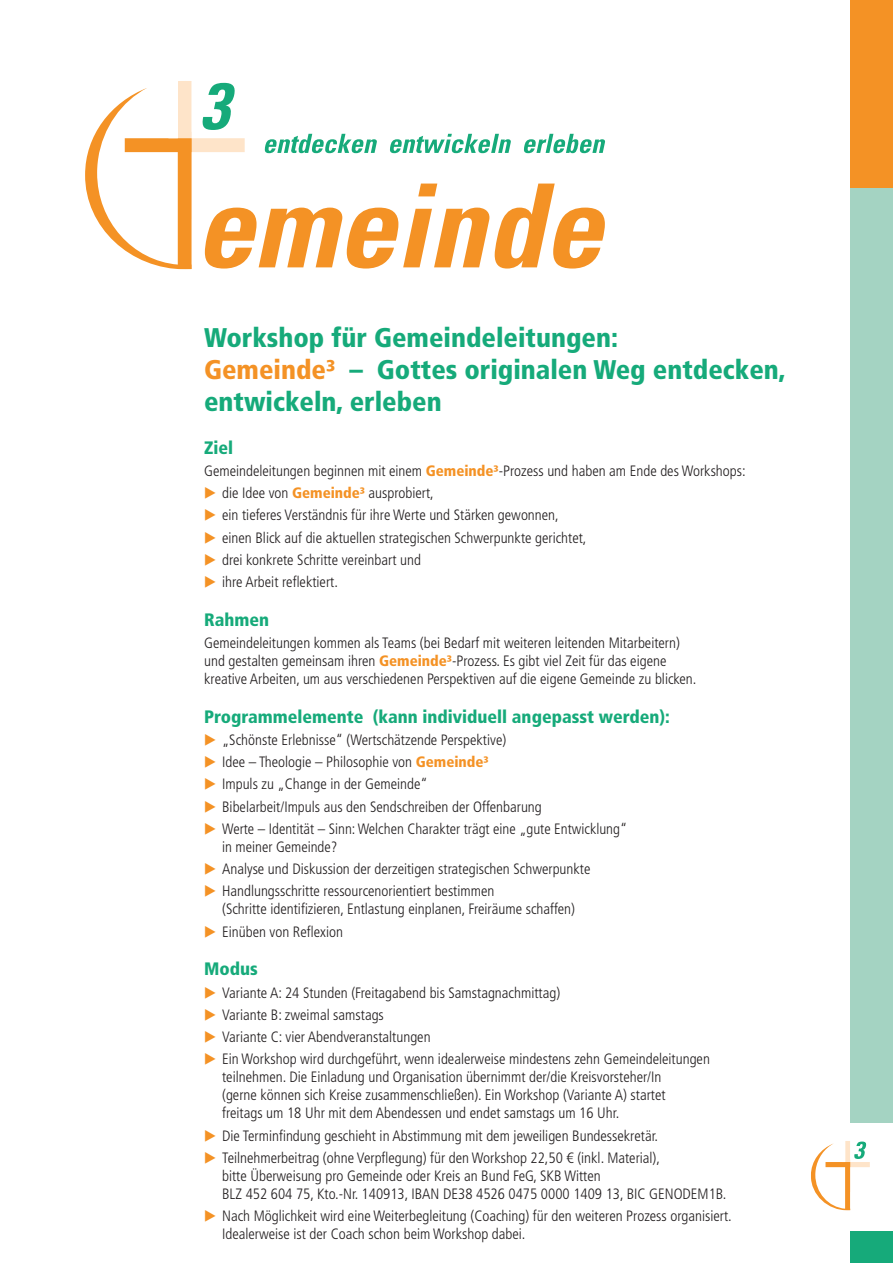
<style>
.page{position:relative;width:893px;height:1263px;background:#fff}
.page>*{position:absolute;margin:0;border:0;box-sizing:border-box;transform-origin:0 0}
.t1{font:900 condensed 27px/32.4px "Frutiger LT";color:#16aa7a}
.t2{font:900 condensed 18px "Frutiger LT";color:#16aa7a}
.t3{font:300 condensed 15px/22.2px "Frutiger LT";color:#231f20}
.s1{color:#f49225}
.s2{font-weight:900;color:#f49225}
.s3{font-family:"European Pi Three";font-weight:400;font-stretch:normal;color:#f49225}
</style>
<div class="page">
<div style="left:850px;top:0;width:43px;height:1123px;background:#a4d3c2"></div>
<div style="left:850px;top:1231px;width:43px;height:32px;background:#16aa7a"></div>
<svg style="left:811px;top:1141px;width:59px;height:69px"></svg>
<div style="left:850px;top:0;width:43px;height:187px;background:#f49225"></div>
<svg style="left:85px;top:81px;width:520px;height:188px"></svg>
<h1 class="t1" style="left:204px;top:321px;width:583px">Workshop für Gemeindeleitungen:<br><span class="s1">Gemeinde³</span> – Gottes originalen Weg entdecken, entwickeln, erleben</h1>
<p class="t2" style="left:204px;top:436px;width:31px">Ziel</p>
<p class="t3" style="left:204px;top:460px;width:543px">Gemeindeleitungen beginnen mit einem <span class="s2">Gemeinde³</span>-Prozess und haben am Ende des Workshops:<br><span class="s3">E</span> die Idee von <span class="s2">Gemeinde³</span> ausprobiert,<br><span class="s3">E</span> ein tieferes Verständnis für ihre Werte und Stärken gewonnen,<br><span class="s3">E</span> einen Blick auf die aktuellen strategischen Schwerpunkte gerichtet,<br><span class="s3">E</span> drei konkrete Schritte vereinbart und<br><span class="s3">E</span> ihre Arbeit reflektiert.</p>
<p class="t2" style="left:204px;top:609px;width:67px">Rahmen</p>
<p class="t3" style="left:204px;top:634px;width:494px;line-height:18px">Gemeindeleitungen kommen als Teams (bei Bedarf mit weiteren leitenden Mitarbeitern) und gestalten gemeinsam ihren <span class="s2">Gemeinde³</span>-Prozess. Es gibt viel Zeit für das eigene kreative Arbeiten, um aus verschiedenen Perspektiven auf die eigene Gemeinde zu blicken.</p>
<p class="t2" style="left:204px;top:705px;width:467px">Programmelemente (kann individuell angepasst werden):</p>
<p class="t3" style="left:204px;top:729px;width:424px"><span class="s3">E</span> „Schönste Erlebnisse“ (Wertschätzende Perspektive)<br><span class="s3">E</span> Idee – Theologie – Philosophie von <span class="s2">Gemeinde³<br></span><span class="s3">E</span> Impuls zu „Change in der Gemeinde“<br><span class="s3">E</span> Bibelarbeit/Impuls aus den Sendschreiben der Offenbarung<br><span class="s3">E</span> Werte – Identität – Sinn: Welchen Charakter trägt eine „gute Entwicklung“</p>
<p class="t3" style="left:204px;top:836px;width:388px;text-indent:18px">in meiner Gemeinde?<br><span class="s3">E</span> Analyse und Diskussion der derzeitigen strategischen Schwerpunkte<br><span class="s3">E</span> Handlungsschritte ressourcenorientiert bestimmen</p>
<p class="t3" style="left:204px;top:898px;width:373px;text-indent:18px">(Schritte identifizieren, Entlastung einplanen, Freiräume schaffen)<br><span class="s3">E</span> Einüben von Reflexion</p>
<p class="t2" style="left:204px;top:958px;width:55px">Modus</p>
<p class="t3" style="left:204px;top:981px;width:507px"><span class="s3">E</span> Variante A: 24 Stunden (Freitagabend bis Samstagnachmittag)<br><span class="s3">E</span> Variante B: zweimal samstags<br><span class="s3">E</span> Variante C: vier Abendveranstaltungen<br><span class="s3">E</span> Ein Workshop wird durchgeführt, wenn idealerweise mindestens zehn Gemeindeleitungen</p>
<p class="t3" style="left:222px;top:1068px;width:445px;line-height:18px">teilnehmen. Die Einladung und Organisation übernimmt der/die Kreisvorsteher/In (gerne können sich Kreise zusammenschließen). Ein Workshop (Variante A) startet freitags um 18 Uhr mit dem Abendessen und endet samstags um 16 Uhr.</p>
<p class="t3" style="left:204px;top:1124px;width:457px"><span class="s3">E</span> Die Terminfindung geschieht in Abstimmung mit dem jeweiligen Bundessekretär.<br><span class="s3">E</span> Teilnehmerbeitrag (ohne Verpflegung) für den Workshop 22,50 € (inkl. Material),</p>
<p class="t3" style="left:222px;top:1167px;width:506px;line-height:18px">bitte Überweisung pro Gemeinde oder Kreis an Bund FeG, SKB Witten<br>BLZ 452 604 75, Kto.-Nr. 140913, IBAN DE38 4526 0475 0000 1409 13, BIC GENODEM1B.</p>
<p class="t3" style="left:222px;top:1207px;width:511px;line-height:18px;text-indent:-18px"><span class="s3">E</span> Nach Möglichkeit wird eine Weiterbegleitung (Coaching) für den weiteren Prozess organisiert.<br>Idealerweise ist der Coach schon beim Workshop dabei.</p>
</div>
